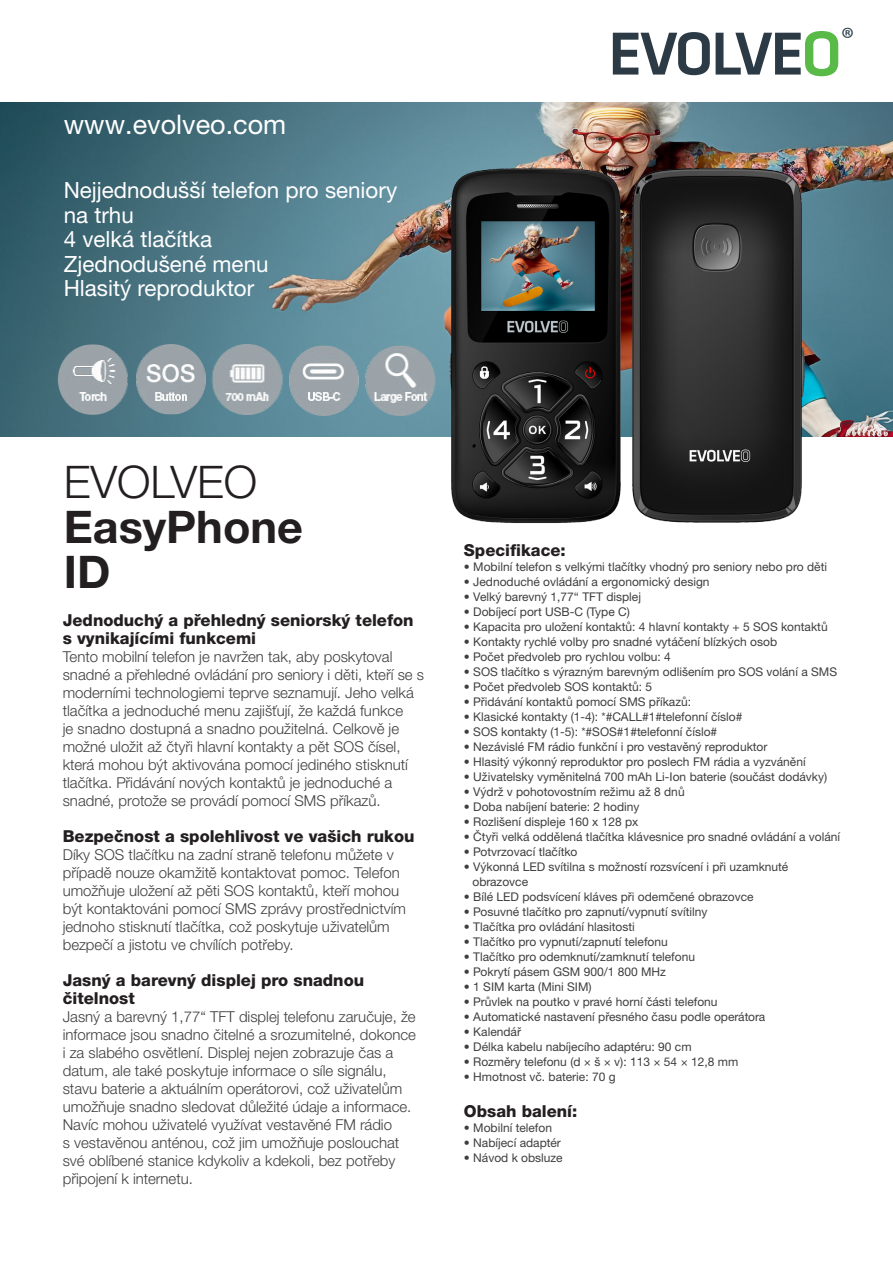
<style>
.page{position:relative;width:893px;height:1263px;background:#fff}
.page>*{position:absolute;margin:0;border:0;box-sizing:border-box;transform-origin:0 0}
.t1{font:700 45px "Helvetica Neue CE";color:#231f20}
.t2{font:300 45px "Helvetica Neue CE";color:#231f20}
.t3{font:31.05px "Myriad Pro";color:#2c404a}
.t4{font:27px "Helvetica Neue LT Pro";color:#fff}
.t5{font:22.35px "Helvetica Neue LTW1 G";color:#fff}
.t6{font:800 16.5px/18px "Helvetica Neue LT Pro";color:#231f20}
.t7{font:300 15px/18px "Helvetica Neue LTW1 G";color:#3e3e3f}
.t8{font:12px/15px "Helvetica Neue LTW1 G";color:#3e3e3f}
</style>
<div class="page">
<img style="left:0;top:102px;width:893px;height:335px">
<img style="left:443px;top:139px;width:385px;height:384px">
<svg style="left:613px;top:32px;width:97px;height:43px"></svg>
<svg style="left:716px;top:31px;width:122px;height:45px"></svg>
<img style="left:52px;top:324px;width:392px;height:112px">
<p class="t4" style="left:64px;top:108px;width:224px">www.evolveo.com</p>
<p class="t5" style="left:64px;top:177px;width:335px">Nejjednodušší telefon pro seniory</p>
<p class="t5" style="left:64px;top:201px;width:72px">na trhu</p>
<p class="t5" style="left:64px;top:225px;width:150px">4 velká tlačítka</p>
<p class="t5" style="left:64px;top:250px;width:206px">Zjednodušené menu</p>
<p class="t5" style="left:64px;top:274px;width:192px">Hlasitý reproduktor</p>
<h2 class="t3" style="left:841px;top:19px;width:15px">®</h2>
<p class="t2" style="left:64px;top:455px;width:195px">EVOLVEO</p>
<p class="t1" style="left:64px;top:499px;width:241px">EasyPhone</p>
<p class="t1" style="left:64px;top:544px;width:48px">ID</p>
<p class="t6" style="left:63px;top:611px;width:352px">Jednoduchý a přehledný seniorský telefon s vynikajícími funkcemi</p>
<p class="t7" style="left:63px;top:648px;width:363px">Tento mobilní telefon je navržen tak, aby poskytoval snadné a přehledné ovládání pro seniory i děti, kteří se s moderními technologiemi teprve seznamují. Jeho velká tlačítka a jednoduché menu zajišťují, že každá funkce<br>je snadno dostupná a snadno použitelná. Celkově je možné uložit až čtyři hlavní kontakty a pět SOS čísel, která mohou být aktivována pomocí jediného stisknutí tlačítka. Přidávání nových kontaktů je jednoduché a snadné, protože se provádí pomocí SMS příkazů.</p>
<p class="t6" style="left:63px;top:827px;width:353px">Bezpečnost a spolehlivost ve vašich rukou</p>
<p class="t7" style="left:63px;top:846px;width:345px">Díky SOS tlačítku na zadní straně telefonu můžete v případě nouze okamžitě kontaktovat pomoc. Telefon umožňuje uložení až pěti SOS kontaktů, kteří mohou být kontaktováni pomocí SMS zprávy prostřednictvím jednoho stisknutí tlačítka, což poskytuje uživatelům bezpečí a jistotu ve chvílích potřeby.</p>
<p class="t6" style="left:63px;top:971px;width:303px">Jasný a barevný displej pro snadnou čitelnost</p>
<p class="t7" style="left:63px;top:1008px;width:355px">Jasný a barevný 1,77“ TFT displej telefonu zaručuje, že informace jsou snadno čitelné a srozumitelné, dokonce i za slabého osvětlení. Displej nejen zobrazuje čas a datum, ale také poskytuje informace o síle signálu, stavu baterie a aktuálním operátorovi, což uživatelům umožňuje snadno sledovat důležité údaje a informace.<br>Navíc mohou uživatelé využívat vestavěné FM rádio<br>s vestavěnou anténou, což jim umožňuje poslouchat své oblíbené stanice kdykoliv a kdekoli, bez potřeby připojení k internetu.</p>
<p class="t6" style="left:464px;top:541px;width:103px">Specifikace:</p>
<p class="t8" style="left:464px;top:559px;width:365px">• Mobilní telefon s velkými tlačítky vhodný pro seniory nebo pro děti</p>
<p class="t8" style="left:464px;top:574px;width:247px">• Jednoduché ovládání a ergonomický design</p>
<p class="t8" style="left:464px;top:589px;width:179px">• Velký barevný 1,77“ TFT displej</p>
<p class="t8" style="left:464px;top:604px;width:168px">• Dobíjecí port USB-C (Type C)</p>
<p class="t8" style="left:464px;top:619px;width:365px">• Kapacita pro uložení kontaktů: 4 hlavní kontakty + 5 SOS kontaktů</p>
<p class="t8" style="left:464px;top:634px;width:315px">• Kontakty rychlé volby pro snadné vytáčení blízkých osob</p>
<p class="t8" style="left:464px;top:649px;width:208px">• Počet předvoleb pro rychlou volbu: 4</p>
<p class="t8" style="left:464px;top:664px;width:375px">• SOS tlačítko s výrazným barevným odlišením pro SOS volání a SMS</p>
<p class="t8" style="left:464px;top:679px;width:190px">• Počet předvoleb SOS kontaktů: 5</p>
<p class="t8" style="left:464px;top:694px;width:229px">• Přidávání kontaktů pomocí SMS příkazů:</p>
<p class="t8" style="left:464px;top:709px;width:280px">• Klasické kontakty (1-4): *#CALL#1#telefonní číslo#</p>
<p class="t8" style="left:464px;top:724px;width:255px">• SOS kontakty (1-5): *#SOS#1#telefonní číslo#</p>
<p class="t8" style="left:464px;top:739px;width:305px">• Nezávislé FM rádio funkční i pro vestavěný reproduktor</p>
<p class="t8" style="left:464px;top:754px;width:343px">• Hlasitý výkonný reproduktor pro poslech FM rádia a vyzvánění</p>
<p class="t8" style="left:464px;top:769px;width:365px">• Uživatelsky vyměnitelná 700 mAh Li-Ion baterie (součást dodávky)</p>
<p class="t8" style="left:464px;top:784px;width:222px">• Výdrž v pohotovostním režimu až 8 dnů</p>
<p class="t8" style="left:464px;top:799px;width:177px">• Doba nabíjení baterie: 2 hodiny</p>
<p class="t8" style="left:464px;top:814px;width:176px">• Rozlišení displeje 160 x 128 px</p>
<p class="t8" style="left:464px;top:829px;width:378px">• Čtyři velká oddělená tlačítka klávesnice pro snadné ovládání a volání</p>
<p class="t8" style="left:464px;top:844px;width:115px">• Potvrzovací tlačítko</p>
<p class="t8" style="left:472px;top:859px;width:317px;text-indent:-9px">• Výkonná LED svítilna s možností rozsvícení i při uzamknuté obrazovce</p>
<p class="t8" style="left:464px;top:889px;width:291px">• Bílé LED podsvícení kláves při odemčené obrazovce</p>
<p class="t8" style="left:464px;top:904px;width:245px">• Posuvné tlačítko pro zapnutí/vypnutí svítilny</p>
<p class="t8" style="left:464px;top:919px;width:172px">• Tlačítka pro ovládání hlasitosti</p>
<p class="t8" style="left:464px;top:934px;width:205px">• Tlačítko pro vypnutí/zapnutí telefonu</p>
<p class="t8" style="left:464px;top:949px;width:233px">• Tlačítko pro odemknutí/zamknutí telefonu</p>
<p class="t8" style="left:464px;top:964px;width:204px">• Pokrytí pásem GSM 900/1 800 MHz</p>
<p class="t8" style="left:464px;top:979px;width:129px">• 1 SIM karta (Mini SIM)</p>
<p class="t8" style="left:464px;top:994px;width:255px">• Průvlek na poutko v pravé horní části telefonu</p>
<p class="t8" style="left:464px;top:1009px;width:303px">• Automatické nastavení přesného času podle operátora</p>
<p class="t8" style="left:464px;top:1024px;width:59px">• Kalendář</p>
<p class="t8" style="left:464px;top:1039px;width:229px">• Délka kabelu nabíjecího adaptéru: 90 cm</p>
<p class="t8" style="left:464px;top:1054px;width:276px">• Rozměry telefonu (d × š × v): 113 × 54 × 12,8 mm</p>
<p class="t8" style="left:464px;top:1069px;width:153px">• Hmotnost vč. baterie: 70 g</p>
<p class="t6" style="left:464px;top:1102px;width:115px">Obsah balení:</p>
<p class="t8" style="left:464px;top:1120px;width:90px">• Mobilní telefon</p>
<p class="t8" style="left:464px;top:1135px;width:98px">• Nabíjecí adaptér</p>
<p class="t8" style="left:464px;top:1150px;width:100px">• Návod k obsluze</p>
</div>
